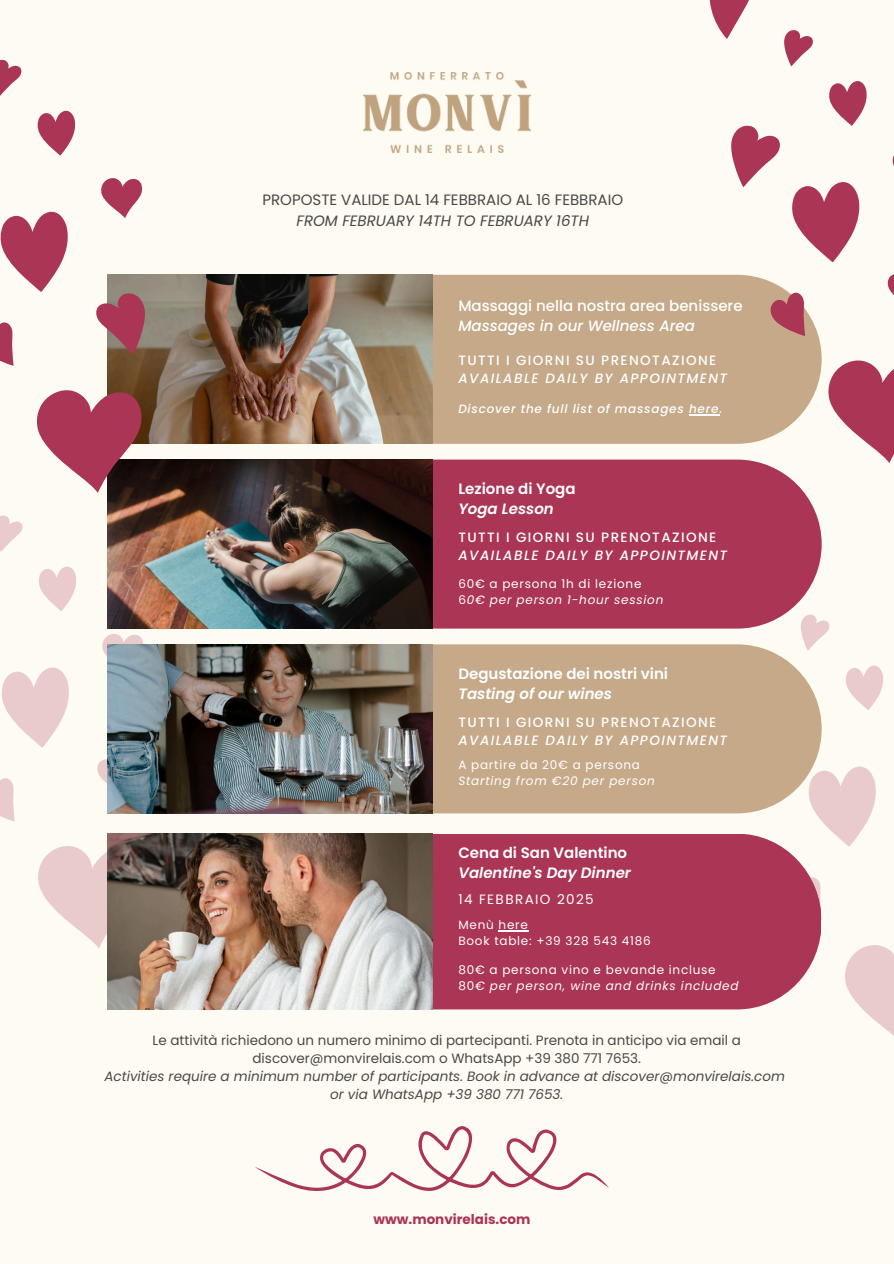
<style>
.page{position:relative;width:894px;height:1264px;background:#fff}
.page>*{position:absolute;margin:0;border:0;box-sizing:border-box;transform-origin:0 0}
.t1{font:15px/20.2px "Poppins";color:#4a4847;text-align:center}
.t2{font:600 15px/20.2px "Poppins";color:#fff}
.t3{font:500 15px/20.2px "Poppins";color:#fff}
.t4{font:italic 600 15px/20.2px "Poppins";color:#fff}
.t5{font:13.5px/18px "Poppins";color:#4a4847;text-align:center}
.t6{font:italic 500 13.5px/18px "Poppins";letter-spacing:.105em;color:#fff}
.t7{font:700 13.5px "Poppins";color:#aa3554}
.t8{font:13.5px "Poppins";letter-spacing:.105em;color:#fff}
.t9{font:12px "Poppins";letter-spacing:.065em;color:#fff}
.t10{font:italic 12px "Poppins";letter-spacing:.065em;color:#fff}
.t11{font:italic 500 12px "Poppins";letter-spacing:.065em;color:#fff}
.s1{font-style:italic}
.s2{font-style:normal}
</style>
<div class="page">
<div style="left:0;top:0;width:893px;height:1263px;background:#fefbf3"></div>
<img style="left:363px;top:72px;width:167px;height:80px">
<div style="left:191px;top:275px;width:630px;height:169px;background:#c5a989;border-radius:84px"></div>
<svg style="left:709px;top:0;width:40px;height:39px"></svg>
<svg style="left:792px;top:182px;width:68px;height:80px"></svg>
<svg style="left:828px;top:360px;width:65px;height:103px"></svg>
<svg style="left:887px;top:274px;width:6px;height:20px"></svg>
<svg style="left:731px;top:125px;width:49px;height:62px"></svg>
<svg style="left:829px;top:81px;width:38px;height:45px"></svg>
<svg style="left:770px;top:292px;width:34px;height:44px"></svg>
<svg style="left:784px;top:30px;width:29px;height:36px"></svg>
<svg style="left:807px;top:766px;width:69px;height:80px"></svg>
<svg style="left:845px;top:945px;width:48px;height:90px"></svg>
<svg style="left:845px;top:665px;width:38px;height:45px"></svg>
<svg style="left:810px;top:877px;width:11px;height:33px"></svg>
<svg style="left:800px;top:614px;width:29px;height:36px"></svg>
<svg style="left:1px;top:667px;width:68px;height:80px"></svg>
<svg style="left:38px;top:844px;width:70px;height:105px"></svg>
<svg style="left:97px;top:748px;width:11px;height:62px"></svg>
<svg style="left:102px;top:634px;width:41px;height:40px"></svg>
<svg style="left:39px;top:566px;width:37px;height:45px"></svg>
<svg style="left:0;top:778px;width:15px;height:43px"></svg>
<svg style="left:0;top:515px;width:23px;height:36px"></svg>
<img style="left:108px;top:275px;width:324px;height:169px">
<div style="left:191px;top:459px;width:630px;height:169px;background:#aa3554;border-radius:84px"></div>
<img style="left:108px;top:459px;width:324px;height:169px">
<svg style="left:0;top:211px;width:68px;height:81px"></svg>
<svg style="left:36px;top:388px;width:108px;height:105px"></svg>
<svg style="left:96px;top:292px;width:49px;height:62px"></svg>
<svg style="left:101px;top:178px;width:42px;height:40px"></svg>
<svg style="left:37px;top:111px;width:39px;height:44px"></svg>
<svg style="left:0;top:322px;width:14px;height:44px"></svg>
<svg style="left:0;top:59px;width:22px;height:37px"></svg>
<div style="left:191px;top:644px;width:630px;height:169px;background:#c5a989;border-radius:84px"></div>
<img style="left:108px;top:644px;width:325px;height:169px">
<div style="left:191px;top:833px;width:630px;height:176px;background:#aa3554;border-radius:86px"></div>
<img style="left:108px;top:833px;width:324px;height:176px">
<svg style="left:254px;top:1126px;width:354px;height:65px"></svg>
<hr style="left:688px;top:414px;width:31px;height:1px;background:#fff">
<hr style="left:498px;top:930px;width:30px;height:1px;background:#fff">
<p class="t1" style="left:262px;top:190px;width:362px">PROPOSTE VALIDE DAL 14 FEBBRAIO AL 16 FEBBRAIO<br><span class="s1">FROM FEBRUARY 14TH TO FEBRUARY 16TH</span></p>
<h5 class="t3" style="left:458px;top:295px;width:286px">Massaggi nella nostra area benissere<br><span class="s1">Massages in our Wellness Area</span></h5>
<h1 class="t6" style="left:458px;top:352px;width:270px"><span class="s2">TUTTI I GIORNI SU PRENOTAZIONE<br></span>AVAILABLE DAILY BY APPOINTMENT</h1>
<h2 class="t11" style="left:458px;top:400px;width:265px">Discover the full list of massages here.</h2>
<h3 class="t2" style="left:458px;top:478px;width:119px">Lezione di Yoga<br><span class="s1">Yoga Lesson</span></h3>
<h4 class="t6" style="left:458px;top:528px;width:270px"><span class="s2">TUTTI I GIORNI SU PRENOTAZIONE<br></span>AVAILABLE DAILY BY APPOINTMENT</h4>
<h3 class="t9" style="left:458px;top:576px;width:184px">60€ a persona 1h di lezione</h3>
<h4 class="t10" style="left:458px;top:592px;width:206px"><span class="s2">6</span>0€ per person 1-hour session</h4>
<h3 class="t2" style="left:458px;top:663px;width:211px">Degustazione dei nostri vini<br><span class="s1">Tasting of our wines</span></h3>
<p class="t6" style="left:458px;top:713px;width:270px"><span class="s2">TUTTI I GIORNI SU PRENOTAZIONE<br></span>AVAILABLE DAILY BY APPOINTMENT</p>
<h4 class="t9" style="left:458px;top:756px;width:183px">A partire da 20€ a persona</h4>
<h4 class="t10" style="left:458px;top:772px;width:198px">Starting from €20 per person</h4>
<p class="t4" style="left:458px;top:842px;width:174px"><span class="s2">Cena di San Valentino<br></span>Valentine's Day Dinner</p>
<p class="t9" style="left:458px;top:916px;width:71px">Menù here</p>
<p class="t9" style="left:458px;top:932px;width:194px">Book table: +39 328 543 4186</p>
<p class="t9" style="left:458px;top:961px;width:259px">80€ a persona vino e bevande incluse</p>
<p class="t10" style="left:458px;top:977px;width:282px"><span class="s2">80</span>€ per person, wine and drinks included</p>
<p class="t8" style="left:458px;top:890px;width:137px">14 FEBBRAIO 2025</p>
<p class="t5" style="left:104px;top:1031px;width:682px">Le attività richiedono un numero minimo di partecipanti. Prenota in anticipo via email a discover@monvirelais.com o WhatsApp +39 380 771 7653.<br><span class="s1">Activities require a minimum number of participants. Book in advance at discover@monvirelais.com or via WhatsApp +39 380 771 7653.</span></p>
<p class="t7" style="left:373px;top:1209px;width:158px">www.monvirelais.com</p>
</div>
